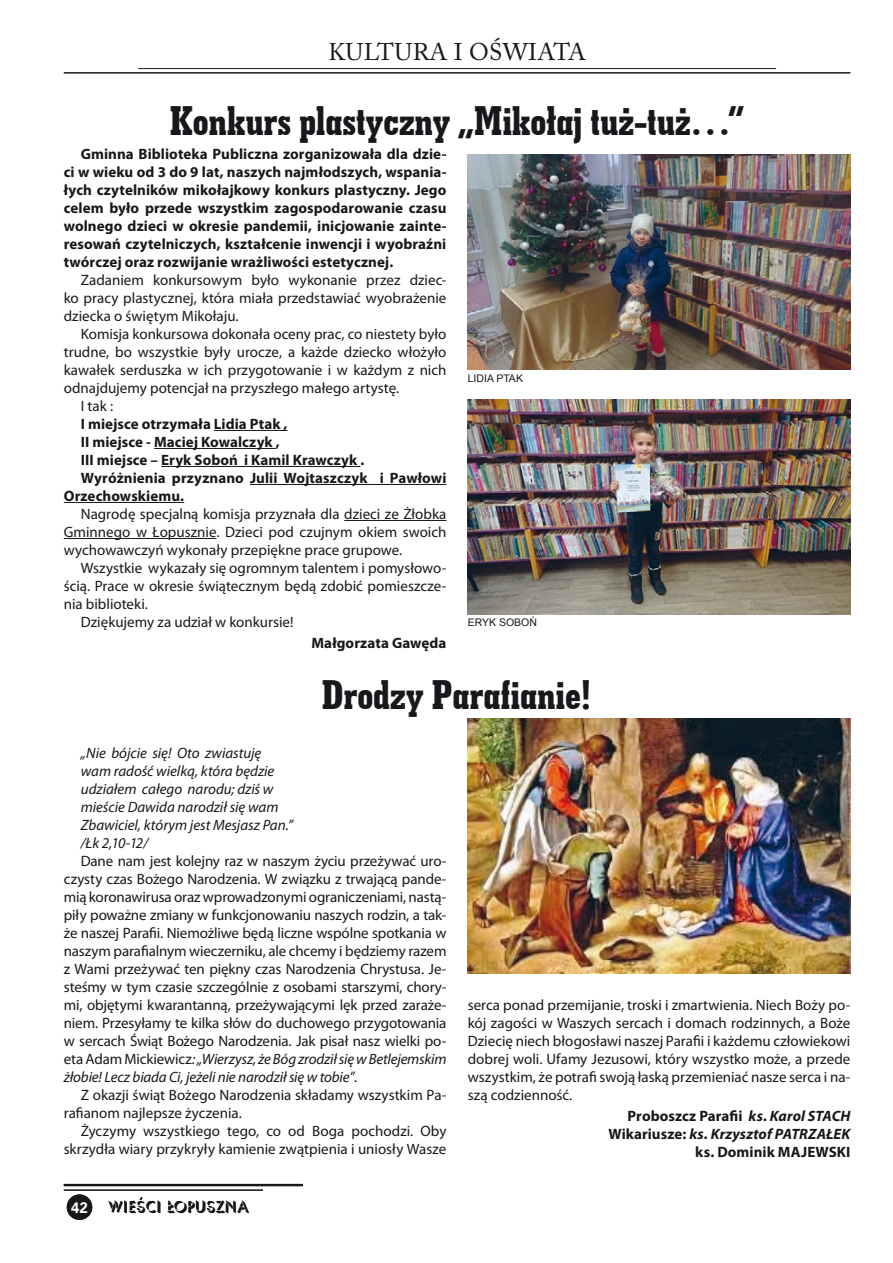
<style>
.page{position:relative;width:893px;height:1263px;background:#fff}
.page>*{position:absolute;margin:0;border:0;box-sizing:border-box;transform-origin:0 0}
.t1{font:42px "Geom Slab 703 BT Pl Cd Xtra Bd";color:#1a171c}
.t2{font:24px "Adobe Caslon Pro";letter-spacing:.015em;color:#1a171c}
.t3{font:16.5px "Umbrella";color:#1a171c}
.t4{font:15px/18px "Myriad Pro";color:#1a171c;text-align:justify}
.t5{font:700 15px/18px "Myriad Pro";letter-spacing:.005em;color:#1a171c;text-align:justify}
.t6{font:italic 15px/18px "Myriad Pro";letter-spacing:-.005em;color:#1a171c}
.t7{font:italic 700 15px "Myriad Pro";letter-spacing:.01em;color:#1a171c}
.t8{font:700 15px "Zurich L2";color:#fff}
.t9{font:10.5px "Arial";color:#1a171c}
.s1{font-style:italic}
.s2{font-style:normal}
</style>
<div class="page">
<div style="left:67px;top:1194px;width:25px;height:26px;background:#1a171c;border-radius:50%"></div>
<hr style="left:64px;top:1184px;width:239px;height:2px;background:#1a171c">
<hr style="left:64px;top:1189px;width:199px;height:2px;background:#1a171c">
<hr style="left:64px;top:72px;width:786px;height:2px;background:#1a171c">
<hr style="left:138px;top:68px;width:638px;height:1px;background:#1a171c">
<hr style="left:214px;top:430px;width:74px;height:1px;background:#1a171c">
<hr style="left:154px;top:448px;width:122px;height:1px;background:#1a171c">
<hr style="left:161px;top:466px;width:199px;height:1px;background:#1a171c">
<hr style="left:250px;top:484px;width:196px;height:1px;background:#1a171c">
<hr style="left:64px;top:502px;width:120px;height:1px;background:#1a171c">
<hr style="left:344px;top:520px;width:102px;height:1px;background:#1a171c">
<hr style="left:64px;top:538px;width:152px;height:1px;background:#1a171c">
<img style="left:468px;top:154px;width:382px;height:216px">
<img style="left:468px;top:400px;width:382px;height:215px">
<img style="left:468px;top:719px;width:382px;height:254px">
<h2 class="t2" style="left:328px;top:38px;width:259px">KU LTURA I OŚWIATA</h2>
<h1 class="t1" style="left:170px;top:94px;width:576px">Konkurs plastyczny „Mikołaj tuż-tuż…”</h1>
<p class="t5" style="left:64px;top:144px;width:384px;text-indent:17px">Gminna Biblioteka Publiczna zorganizowała dla dzie&shy;ci w wieku od 3 do 9 lat, naszych najmłodszych, wspania&shy;łych czytelników mikołajkowy konkurs plastyczny. Jego celem było przede wszystkim zagospodarowanie czasu wolnego dzieci w okresie pandemii, inicjowanie zainte&shy;resowań czytelniczych, kształcenie inwencji i wyobraźni twórczej oraz rozwijanie wrażliwości estetycznej.</p>
<p class="t4" style="left:64px;top:271px;width:384px;text-indent:17px">Zadaniem konkursowym było wykonanie przez dziec&shy;ko pracy plastycznej, która miała przedstawiać wyobrażenie dziecka o świętym Mikołaju.</p>
<p class="t4" style="left:81px;top:325px;width:367px">Komisja konkursowa dokonała oceny prac, co niestety było</p>
<p class="t4" style="left:64px;top:343px;width:384px">trudne, bo wszystkie były urocze, a każde dziecko włożyło</p>
<p class="t4" style="left:64px;top:361px;width:384px">kawałek serduszka w ich przygotowanie i w każdym z nich</p>
<p class="t4" style="left:64px;top:379px;width:337px">odnajdujemy potencjał na przyszłego małego artystę.</p>
<p class="t4" style="left:81px;top:397px;width:34px">I tak :</p>
<p class="t5" style="left:81px;top:414px;width:208px">I miejsce otrzymała Lidia Ptak ,</p>
<p class="t5" style="left:81px;top:432px;width:200px">II miejsce - Maciej Kowalczyk ,</p>
<p class="t5" style="left:81px;top:450px;width:285px">III miejsce – Eryk Soboń i Kamil Krawczyk .</p>
<p class="t5" style="left:81px;top:468px;width:367px">Wyróżnienia przyznano Julii Wojtaszczyk i Pawłowi</p>
<p class="t5" style="left:64px;top:486px;width:122px">Orzechowskiemu.</p>
<p class="t4" style="left:64px;top:505px;width:384px;text-indent:17px">Nagrodę specjalną komisja przyznała dla dzieci ze Żłobka Gminnego w Łopusznie. Dzieci pod czujnym okiem swoich wychowawczyń wykonały przepiękne prace grupowe.</p>
<p class="t4" style="left:81px;top:559px;width:367px">Wszystkie wykazały się ogromnym talentem i pomysłowo-</p>
<p class="t4" style="left:64px;top:577px;width:384px">ścią. Prace w okresie świątecznym będą zdobić pomieszcze-</p>
<p class="t4" style="left:64px;top:595px;width:86px">nia biblioteki.</p>
<p class="t4" style="left:81px;top:613px;width:214px">Dziękujemy za udział w konkursie!</p>
<p class="t5" style="left:311px;top:633px;width:137px">Małgorzata Gawęda</p>
<p class="t9" style="left:468px;top:371px;width:57px">LIDIA PTAK</p>
<p class="t9" style="left:468px;top:616px;width:71px">ERYK SOBOŃ</p>
<h1 class="t1" style="left:322px;top:667px;width:272px">Drodzy Parafianie!</h1>
<p class="t6" style="left:81px;top:744px;width:214px">„Nie bójcie się! Oto zwiastuję wam radość wielką, która będzie udziałem całego narodu; dziś w mieście Dawida narodził się wam<br>Zbawiciel, którym jest Mesjasz Pan.” /Łk 2,10-12/</p>
<p class="t4" style="left:64px;top:852px;width:384px;text-indent:17px">Dane nam jest kolejny raz w naszym życiu przeżywać uro&shy;czysty czas Bożego Narodzenia. W związku z trwającą pande&shy;mią koronawirusa oraz wprowadzonymi ograniczeniami, nastą&shy;piły poważne zmiany w funkcjonowaniu naszych rodzin, a tak&shy;że naszej Parafii. Niemożliwe będą liczne wspólne spotkania w naszym parafialnym wieczerniku, ale chcemy i będziemy razem z Wami przeżywać ten piękny czas Narodzenia Chrystusa. Je&shy;steśmy w tym czasie szczególnie z osobami starszymi, chory&shy;mi, objętymi kwarantanną, przeżywającymi lęk przed zaraże&shy;niem. Przesyłamy te kilka słów do duchowego przygotowania w sercach Świąt Bożego Narodzenia. Jak pisał nasz wielki po&shy;eta Adam Mickiewicz<span class="s1">: „Wierzysz, że Bóg zrodził się w Betlejemskim żłobie! Lecz biada Ci, jeżeli nie narodził się w tobie”</span>.</p>
<p class="t4" style="left:64px;top:1086px;width:384px;text-indent:17px">Z okazji świąt Bożego Narodzenia składamy wszystkim Pa&shy;rafianom najlepsze życzenia.</p>
<p class="t4" style="left:64px;top:1122px;width:384px;text-align:right">Życzymy wszystkiego tego, co od Boga pochodzi. Oby skrzydła wiary przykryły kamienie zwątpienia i uniosły Wasze</p>
<p class="t8" style="left:71px;top:1197px;width:18px">42</p>
<p class="t3" style="left:109px;top:1196px;width:141px">WIEŚCI ŁOPUSZNA</p>
<p class="t4" style="left:468px;top:995px;width:384px">serca ponad przemijanie, troski i zmartwienia. Niech Boży po&shy;kój zagości w Waszych sercach i domach rodzinnych, a Boże Dziecię niech błogosławi naszej Parafii i każdemu człowiekowi dobrej woli. Ufamy Jezusowi, który wszystko może, a przede wszystkim, że potrafi swoją łaską przemieniać nasze serca i na&shy;szą codzienność.</p>
<p class="t5" style="left:627px;top:1106px;width:224px">Proboszcz Parafii <span class="s1">ks. Karol STACH</span></p>
<p class="t7" style="left:608px;top:1124px;width:244px"><span class="s2">Wikariusze:</span> ks. Krzysztof PATRZAŁEK</p>
<p class="t5" style="left:695px;top:1142px;width:149px">ks. Dominik MAJEWSKI</p>
</div>
